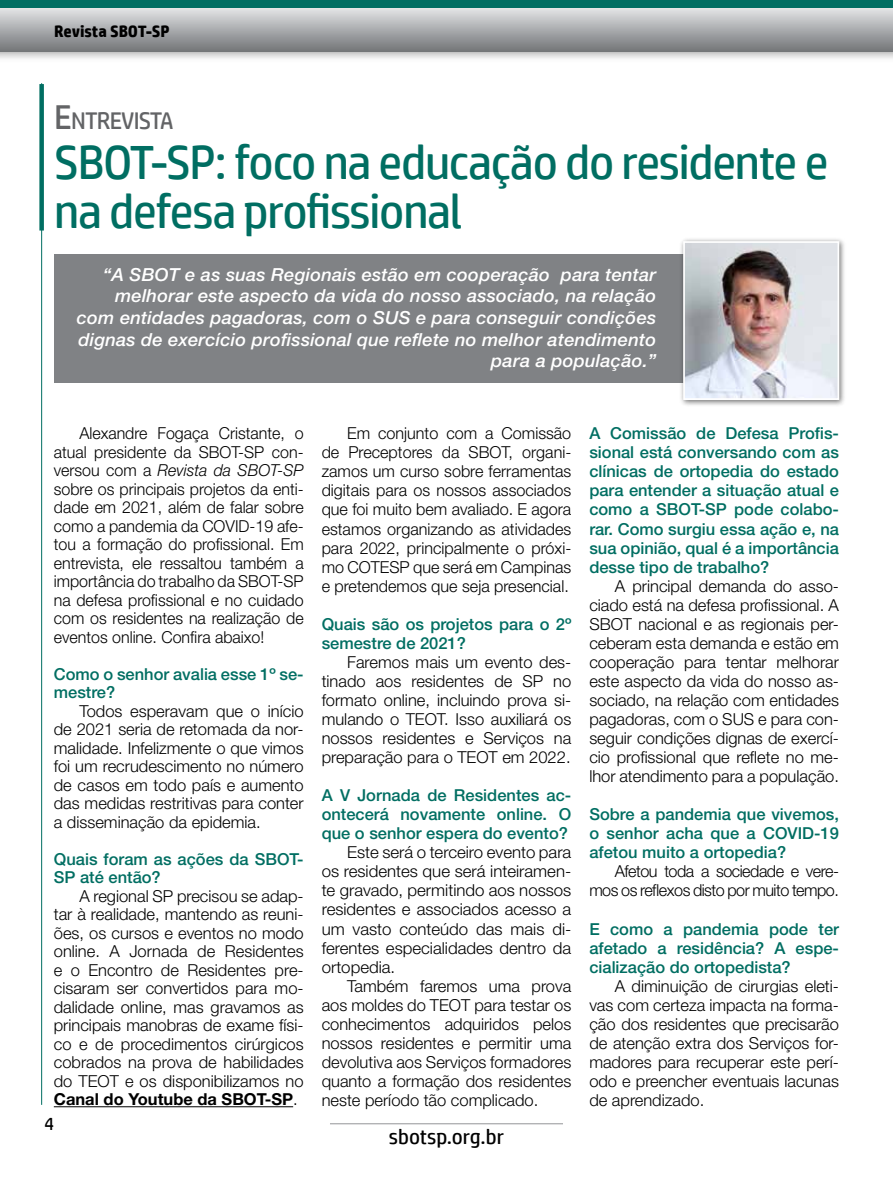
<style>
.page{position:relative;width:893px;height:1191px;background:#fff}
.page>*{position:absolute;margin:0;border:0;box-sizing:border-box;transform-origin:0 0}
.t1{font:48px/49.5px "HP Simplified";letter-spacing:-.025em;color:#006e62}
.t2{font:24.15px "HP Simplified";letter-spacing:-.035em;color:#636466}
.t3{font:21px "HP Simplified";color:#000}
.t4{font:italic 500 18px/21.6px "Helvetica Neue LT Std";letter-spacing:.01em;color:#fff;text-align:right}
.t5{font:18px "HP Simplified";color:#000}
.t6{font:300 16.5px/19px "Helvetica Neue LT Std";color:#000;text-align:justify}
.t7{font:500 16.5px/19px "Helvetica Neue LT Std";color:#006e62;text-align:justify}
.t8{font:300 16.5px/19px "Helvetica Neue LT Std";letter-spacing:-.03em;color:#000;text-align:right}
.t9{font:700 16.5px "HP Simplified";color:#000}
.s1{font-size:34.5px}
.s2{font-style:italic}
.s3{font-weight:700}
</style>
<div class="page">
<hr style="left:330px;top:1123px;width:233px;height:1px;background:#939598">
<div style="left:0;top:0;width:893px;height:63px;background:#000;opacity:.35"></div>
<svg style="left:0;top:8px;width:893px;height:43px"></svg>
<div style="left:0;top:0;width:893px;height:8px;background:#006e62"></div>
<div style="left:54px;top:254px;width:643px;height:129px;background:#808285"></div>
<hr style="left:41px;top:83px;width:1px;height:1021px;background:#006e62">
<div style="left:39px;top:84px;width:5px;height:146px;background:#006e62"></div>
<hr style="left:54px;top:1106px;width:239px;height:1px;background:#000">
<div style="left:679px;top:237px;width:167px;height:170px;background:#000;opacity:.55"></div>
<img style="left:686px;top:244px;width:150px;height:153px">
<div style="left:683px;top:241px;width:156px;height:159px;border:2px solid #fff"></div>
<p class="t9" style="left:54px;top:21px;width:117px">Revista SBOT-SP</p>
<h2 class="t2" style="left:54px;top:107px;width:121px"><span class="s1">E</span> NTREVISTA</h2>
<h1 class="t1" style="left:54px;top:136px;width:776px">SBOT-SP: foco na educação do residente e na defesa profissional</h1>
<p class="t4" style="left:77px;top:263px;width:581px">“A SBOT e as suas Regionais estão em cooperação para tentar melhorar este aspecto da vida do nosso associado, na relação com entidades pagadoras, com o SUS e para conseguir condições dignas de exercício profissional que reflete no melhor atendimento para a população.”</p>
<p class="t6" style="left:54px;top:424px;width:251px;line-height:18.5px;text-indent:26px">Alexandre Fogaça Cristante, o atual presidente da SBOT-SP con&shy;versou com a <span class="s2">Revista da SBOT-SP </span>sobre os principais projetos da enti&shy;dade em 2021, além de falar sobre como a pandemia da COVID-19 afe&shy;tou a formação do profissional. Em entrevista, ele ressaltou também a importância do trabalho da SBOT-SP na defesa profissional e no cuidado com os residentes na realização de eventos online. Confira abaixo!</p>
<p class="t7" style="left:54px;top:664px;width:251px;line-height:18.5px">Como o senhor avalia esse 1º se&shy;mestre?</p>
<p class="t6" style="left:54px;top:701px;width:251px;line-height:18.5px;text-indent:26px">Todos esperavam que o início de 2021 seria de retomada da nor&shy;malidade. Infelizmente o que vimos foi um recrudescimento no número de casos em todo país e aumento das medidas restritivas para conter a disseminação da epidemia.</p>
<p class="t7" style="left:54px;top:849px;width:251px;line-height:18.5px">Quais foram as ações da SBOT-<br>SP até então?</p>
<p class="t6" style="left:54px;top:886px;width:251px;line-height:18.5px;text-indent:26px">A regional SP precisou se adap&shy;tar à realidade, mantendo as reuni&shy;ões, os cursos e eventos no modo online. A Jornada de Residentes e o Encontro de Residentes pre&shy;cisaram ser convertidos para mo&shy;dalidade online, mas gravamos as principais manobras de exame físi&shy;co e de procedimentos cirúrgicos cobrados na prova de habilidades do TEOT e os disponibilizamos no <span class="s3">Canal do Youtube da SBOT-SP</span>.</p>
<p class="t5" style="left:44px;top:1114px;width:11px">4</p>
<p class="t6" style="left:322px;top:423px;width:251px;text-indent:26px">Em conjunto com a Comissão de Preceptores da SBOT, organi&shy;zamos um curso sobre ferramentas digitais para os nossos associados que foi muito bem avaliado. E agora estamos organizando as atividades para 2022, principalmente o próxi&shy;mo COTESP que será em Campinas e pretendemos que seja presencial.</p>
<p class="t7" style="left:322px;top:614px;width:251px">Quais são os projetos para o 2º semestre de 2021?</p>
<p class="t6" style="left:322px;top:652px;width:251px;text-indent:26px">Faremos mais um evento des&shy;tinado aos residentes de SP no formato online, incluindo prova si&shy;mulando o TEOT. Isso auxiliará os nossos residentes e Serviços na preparação para o TEOT em 2022.</p>
<p class="t7" style="left:322px;top:785px;width:251px">A V Jornada de Residentes ac&shy;ontecerá novamente online. O que o senhor espera do evento?</p>
<p class="t6" style="left:322px;top:842px;width:251px;text-indent:26px">Este será o terceiro evento para os residentes que será inteiramen&shy;te gravado, permitindo aos nossos residentes e associados acesso a um vasto conteúdo das mais di&shy;ferentes especialidades dentro da ortopedia.</p>
<p class="t6" style="left:322px;top:976px;width:251px;text-indent:26px">Também faremos uma prova aos moldes do TEOT para testar os conhecimentos adquiridos pelos nossos residentes e permitir uma devolutiva aos Serviços formadores quanto a formação dos residentes neste período tão complicado.</p>
<p class="t3" style="left:389px;top:1125px;width:117px">sbotsp.org.br</p>
<p class="t7" style="left:589px;top:424px;width:251px">A Comissão de Defesa Profis&shy;sional está conversando com as clínicas de ortopedia do estado para entender a situação atual e como a SBOT-SP pode colabo&shy;rar. Como surgiu essa ação e, na sua opinião, qual é a importância desse tipo de trabalho?</p>
<p class="t6" style="left:589px;top:576px;width:251px;text-indent:26px">A principal demanda do asso&shy;ciado está na defesa profissional. A SBOT nacional e as regionais per&shy;ceberam esta demanda e estão em cooperação para tentar melhorar este aspecto da vida do nosso as&shy;sociado, na relação com entidades pagadoras, com o SUS e para con&shy;seguir condições dignas de exercí&shy;cio profissional que reflete no me&shy;lhor atendimento para a população.</p>
<p class="t7" style="left:589px;top:804px;width:251px">Sobre a pandemia que vivemos, o senhor acha que a COVID-19 afetou muito a ortopedia?</p>
<p class="t8" style="left:589px;top:861px;width:251px">Afetou toda a sociedade e vere&shy;mos os reflexos disto por muito tempo.</p>
<p class="t7" style="left:589px;top:919px;width:251px">E como a pandemia pode ter afetado a residência? A espe&shy;cialização do ortopedista?</p>
<p class="t6" style="left:589px;top:976px;width:251px;text-indent:26px">A diminuição de cirurgias eleti&shy;vas com certeza impacta na forma&shy;ção dos residentes que precisarão de atenção extra dos Serviços for&shy;madores para recuperar este perí&shy;odo e preencher eventuais lacunas de aprendizado.</p>
</div>
